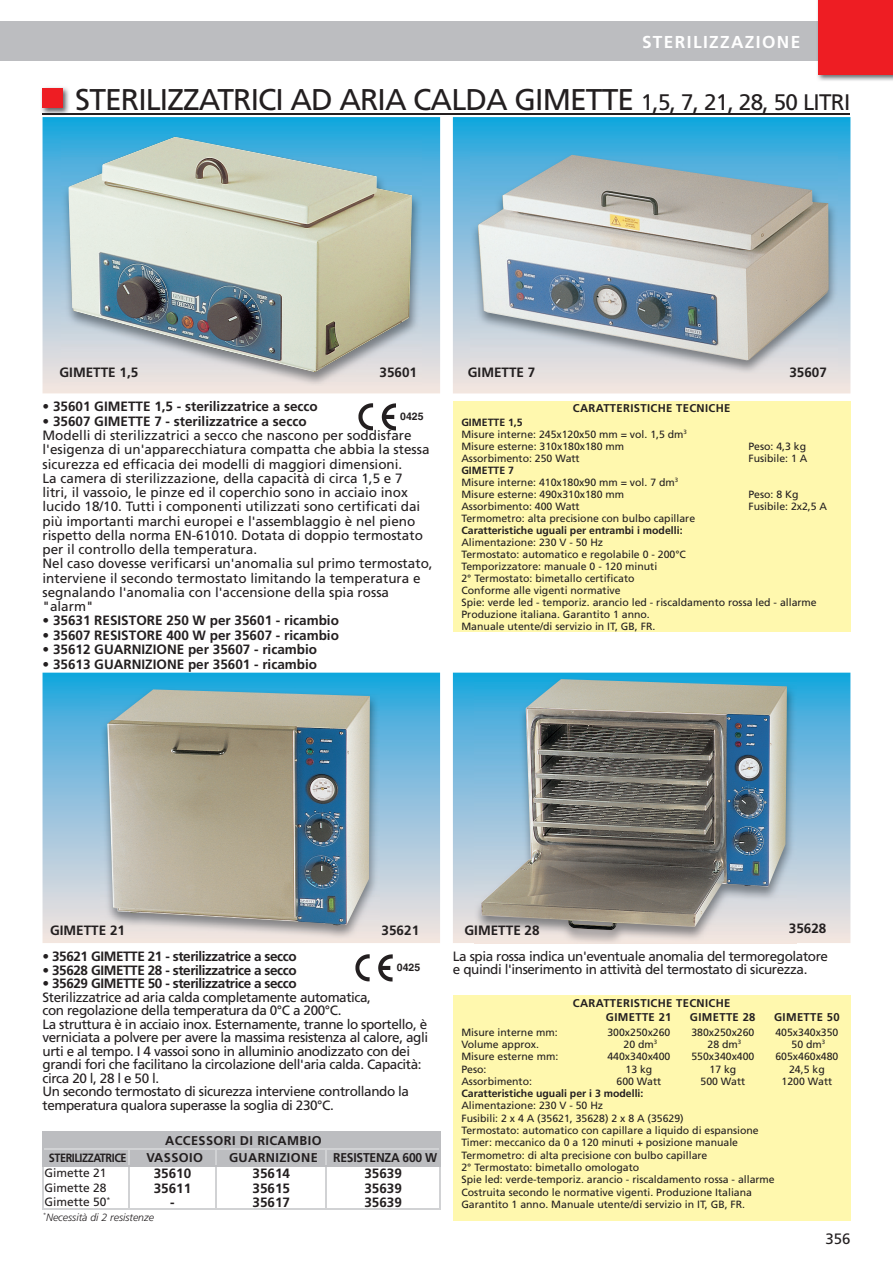
<style>
.page{position:relative;width:893px;height:1263px;background:#fff}
.page>*{position:absolute;margin:0;border:0;box-sizing:border-box;transform-origin:0 0}
.t1{font:30px "Frutiger LT Std";letter-spacing:-.03em;color:#231f20}
.t2{font:700 17.25px "Frutiger LT Std";letter-spacing:.08em;color:#fff}
.t3{font:15px "Frutiger LT Std";color:#231f20}
.t4{font:13.5px/14.2px "Frutiger LT Std";color:#231f20}
.t5{font:13.5px/13.5px "Frutiger LT Std";letter-spacing:-.03em;color:#231f20}
.t6{font:700 13.5px "Frutiger LT Std";color:#231f20}
.t7{font:700 13.5px "Frutiger LT Std";letter-spacing:-.03em;color:#231f20}
.t8{font:700 12.75px "Frutiger LT Std";letter-spacing:.03em;color:#231f20}
.t9{font:700 12.75px "Frutiger LT Std";letter-spacing:-.02em;color:#231f20}
.t10{font:12px "Frutiger LT Std";color:#231f20}
.t11{font:700 12px "Frutiger LT Std";letter-spacing:-.04em;color:#231f20;scale:.91 1}
.t12{font:700 11.25px/14.1px "Frutiger LT Std";letter-spacing:.03em;color:#231f20}
.t13{font:10.5px/12px "Frutiger LT Std";color:#231f20}
.t14{font:700 10.5px "Frutiger LT Std";color:#231f20}
.t15{font:italic 300 10.5px "Frutiger LT Std";color:#231f20}
.t16{font:700 10.5px "Helvetica";color:#231f20}
.s1{font-size:22.5px}
.s2{font-weight:700}
</style>
<div class="page">
<div style="left:0;top:21px;width:877px;height:40px;background:#bcbdc0"></div>
<img style="left:817px;top:0;width:76px;height:81px">
<img style="left:817px;top:21px;width:2px;height:40px">
<div style="left:819px;top:0;width:74px;height:74px;background:#ee1d23"></div>
<div style="left:453px;top:401px;width:397px;height:231px;background:#fff8ae"></div>
<svg style="left:453px;top:673px;width:397px;height:270px;background:#89c1dd"></svg>
<svg style="left:43px;top:673px;width:397px;height:270px;background:#86c1dd"></svg>
<img style="left:474px;top:677px;width:322px;height:267px">
<img style="left:481px;top:679px;width:306px;height:251px">
<img style="left:101px;top:688px;width:278px;height:252px">
<img style="left:107px;top:689px;width:263px;height:237px">
<svg style="left:43px;top:117px;width:397px;height:276px;background:#78bfdd"></svg>
<svg style="left:453px;top:117px;width:397px;height:276px;background:#76bfdd"></svg>
<img style="left:471px;top:153px;width:366px;height:221px">
<img style="left:478px;top:155px;width:351px;height:205px">
<img style="left:62px;top:135px;width:359px;height:250px">
<img style="left:68px;top:137px;width:344px;height:235px">
<img style="left:41px;top:87px;width:29px;height:28px">
<div style="left:43px;top:88px;width:20px;height:20px;background:#ee1d23"></div>
<div style="left:453px;top:995px;width:397px;height:226px;background:#fff8ae"></div>
<hr style="left:42px;top:1209px;width:399px;height:1px;background:#d1d2d4">
<hr style="left:42px;top:1131px;width:87px;height:2px;background:#bcbdc0">
<hr style="left:129px;top:1131px;width:312px;height:2px;background:#bcbdc0">
<svg style="left:42px;top:1133px;width:399px;height:76px"></svg>
<hr style="left:42px;top:1165px;width:399px;height:2px;background:#bcbdc0">
<img style="left:355px;top:954px;width:38px;height:28px">
<img style="left:358px;top:403px;width:38px;height:28px">
<hr style="left:43px;top:114px;width:807px;height:1px;background:#231f20">
<h2 class="t2" style="left:642px;top:35px;width:160px">STERILIZZAZIONE</h2>
<h1 class="t1" style="left:75px;top:87px;width:776px">STERILIZZATRICI AD ARIA CALDA GIMETTE <span class="s1">1,5, 7, 21, 28, 50 LITRI</span></h1>
<p class="t6" style="left:60px;top:367px;width:80px">GIMETTE 1,5</p>
<p class="t6" style="left:379px;top:367px;width:39px">35601</p>
<p class="t6" style="left:789px;top:367px;width:39px">35607</p>
<p class="t6" style="left:468px;top:367px;width:69px">GIMETTE 7</p>
<p class="t6" style="left:43px;top:401px;width:277px">• 35601 GIMETTE 1,5 - sterilizzatrice a secco</p>
<p class="t6" style="left:43px;top:416px;width:266px">• 35607 GIMETTE 7 - sterilizzatrice a secco</p>
<p class="t4" style="left:43px;top:429px;width:392px">Modelli di sterilizzatrici a secco che nascono per soddisfare l'esigenza di un'apparecchiatura compatta che abbia la stessa sicurezza ed efficacia dei modelli di maggiori dimensioni.<br>La camera di sterilizzazione, della capacità di circa 1,5 e 7<br>litri, il vassoio, le pinze ed il coperchio sono in acciaio inox lucido 18/10. Tutti i componenti utilizzati sono certificati dai più importanti marchi europei e l'assemblaggio è nel pieno rispetto della norma EN-61010. Dotata di doppio termostato per il controllo della temperatura.<br>Nel caso dovesse verificarsi un'anomalia sul primo termostato, interviene il secondo termostato limitando la temperatura e segnalando l'anomalia con l'accensione della spia rossa "alarm"</p>
<p class="t6" style="left:43px;top:615px;width:298px">• 35631 RESISTORE 250 W per 35601 - ricambio</p>
<p class="t6" style="left:43px;top:630px;width:298px">• 35607 RESISTORE 400 W per 35607 - ricambio</p>
<p class="t6" style="left:43px;top:644px;width:276px">• 35612 GUARNIZIONE per 35607 - ricambio</p>
<p class="t6" style="left:43px;top:658px;width:276px">• 35613 GUARNIZIONE per 35601 - ricambio</p>
<p class="t16" style="left:400px;top:412px;width:25px">0425</p>
<p class="t12" style="left:573px;top:402px;width:159px">CARATTERISTICHE TECNICHE</p>
<p class="t13" style="left:461px;top:417px;width:227px"><span class="s2">GIMETTE 1,5<br></span>Misure interne: 245x120x50 mm = vol. 1,5 dm<sup>3<br></sup>Misure esterne: 310x180x180 mm</p>
<p class="t13" style="left:748px;top:441px;width:59px">Peso: 4,3 kg</p>
<p class="t13" style="left:461px;top:453px;width:120px">Assorbimento: 250 Watt</p>
<p class="t13" style="left:748px;top:453px;width:60px">Fusibile: 1 A</p>
<p class="t13" style="left:461px;top:465px;width:218px"><span class="s2">GIMETTE 7<br></span>Misure interne: 410x180x90 mm = vol. 7 dm<sup>3<br></sup>Misure esterne: 490x310x180 mm</p>
<p class="t13" style="left:748px;top:489px;width:52px">Peso: 8 Kg</p>
<p class="t13" style="left:461px;top:501px;width:120px">Assorbimento: 400 Watt</p>
<p class="t13" style="left:748px;top:501px;width:80px">Fusibile: 2x2,5 A</p>
<p class="t13" style="left:461px;top:513px;width:235px">Termometro: alta precisione con bulbo capillare</p>
<p class="t14" style="left:461px;top:526px;width:223px">Caratteristiche uguali per entrambi i modelli:</p>
<p class="t13" style="left:461px;top:537px;width:357px">Alimentazione: 230 V - 50 Hz<br>Termostato: automatico e regolabile 0 - 200°C<br>Temporizzatore: manuale 0 - 120 minuti<br>2° Termostato: bimetallo certificato<br>Conforme alle vigenti normative<br>Spie: verde led - temporiz. arancio led - riscaldamento rossa led - allarme Produzione italiana. Garantito 1 anno.<br>Manuale utente/di servizio in IT, GB, FR.</p>
<p class="t6" style="left:50px;top:925px;width:77px">GIMETTE 21</p>
<p class="t6" style="left:789px;top:923px;width:39px">35628</p>
<p class="t6" style="left:382px;top:925px;width:39px">35621</p>
<p class="t6" style="left:465px;top:925px;width:77px">GIMETTE 28</p>
<p class="t7" style="left:43px;top:951px;width:256px">• 35621 GIMETTE 21 - sterilizzatrice a secco</p>
<p class="t7" style="left:43px;top:964px;width:256px">• 35628 GIMETTE 28 - sterilizzatrice a secco</p>
<p class="t7" style="left:43px;top:978px;width:256px">• 35629 GIMETTE 50 - sterilizzatrice a secco</p>
<p class="t5" style="left:43px;top:991px;width:387px">Sterilizzatrice ad aria calda completamente automatica,<br>con regolazione della temperatura da 0°C a 200°C.<br>La struttura è in acciaio inox. Esternamente, tranne lo sportello, è verniciata a polvere per avere la massima resistenza al calore, agli urti e al tempo. I 4 vassoi sono in alluminio anodizzato con dei grandi fori che facilitano la circolazione dell'aria calda. Capacità: circa 20 l, 28 l e 50 l.<br>Un secondo termostato di sicurezza interviene controllando la temperatura qualora superasse la soglia di 230°C.</p>
<p class="t16" style="left:397px;top:963px;width:25px">0425</p>
<p class="t8" style="left:165px;top:1136px;width:158px">ACCESSORI DI RICAMBIO</p>
<p class="t11" style="left:49px;top:1153px;width:87px">STERILIZZATRICE</p>
<p class="t8" style="left:146px;top:1153px;width:58px">VASSOIO</p>
<p class="t9" style="left:229px;top:1153px;width:210px">GUARNIZIONE RESISTENZA 600 W</p>
<p class="t10" style="left:45px;top:1168px;width:64px">Gimette 21</p>
<p class="t6" style="left:154px;top:1168px;width:39px">35610</p>
<p class="t6" style="left:253px;top:1168px;width:39px">35614</p>
<p class="t6" style="left:364px;top:1168px;width:39px">35639</p>
<p class="t10" style="left:45px;top:1183px;width:64px">Gimette 28</p>
<p class="t6" style="left:154px;top:1183px;width:39px">35611</p>
<p class="t6" style="left:253px;top:1183px;width:39px">35615</p>
<p class="t6" style="left:364px;top:1183px;width:39px">35639</p>
<p class="t10" style="left:45px;top:1197px;width:67px">Gimette 50<sup>*</sup></p>
<p class="t6" style="left:170px;top:1197px;width:6px">-</p>
<p class="t6" style="left:253px;top:1197px;width:39px">35617</p>
<p class="t6" style="left:364px;top:1197px;width:39px">35639</p>
<p class="t15" style="left:43px;top:1211px;width:113px"><sup>*</sup>Necessità di 2 resistenze</p>
<p class="t5" style="left:453px;top:950px;width:377px">La spia rossa indica un'eventuale anomalia del termoregolatore e quindi l'inserimento in attività del termostato di sicurezza.</p>
<p class="t12" style="left:606px;top:997px;width:126px;text-indent:-33px">CARATTERISTICHE TECNICHE<br>GIMETTE 21</p>
<p class="t12" style="left:690px;top:1011px;width:67px">GIMETTE 28</p>
<p class="t12" style="left:774px;top:1011px;width:67px">GIMETTE 50</p>
<p class="t13" style="left:461px;top:1027px;width:98px">Misure interne mm:</p>
<p class="t13" style="left:607px;top:1027px;width:65px">300x250x260</p>
<p class="t13" style="left:691px;top:1027px;width:65px">380x250x260</p>
<p class="t13" style="left:775px;top:1027px;width:65px">405x340x350</p>
<p class="t13" style="left:461px;top:1039px;width:79px">Volume approx.</p>
<p class="t13" style="left:623px;top:1039px;width:35px">20 dm<sup>3</sup></p>
<p class="t13" style="left:707px;top:1039px;width:35px">28 dm<sup>3</sup></p>
<p class="t13" style="left:791px;top:1039px;width:35px">50 dm<sup>3</sup></p>
<p class="t13" style="left:461px;top:1051px;width:98px">Misure esterne mm:</p>
<p class="t13" style="left:607px;top:1051px;width:65px">440x340x400</p>
<p class="t13" style="left:691px;top:1051px;width:65px">550x340x400</p>
<p class="t13" style="left:775px;top:1051px;width:65px">605x460x480</p>
<p class="t13" style="left:461px;top:1064px;width:27px">Peso:</p>
<p class="t13" style="left:625px;top:1064px;width:28px">13 kg</p>
<p class="t13" style="left:709px;top:1064px;width:28px">17 kg</p>
<p class="t13" style="left:789px;top:1064px;width:37px">24,5 kg</p>
<p class="t13" style="left:461px;top:1076px;width:72px">Assorbimento:</p>
<p class="t13" style="left:616px;top:1076px;width:46px">600 Watt</p>
<p class="t13" style="left:700px;top:1076px;width:46px">500 Watt</p>
<p class="t13" style="left:782px;top:1076px;width:52px">1200 Watt</p>
<p class="t14" style="left:461px;top:1089px;width:184px">Caratteristiche uguali per i 3 modelli:</p>
<p class="t13" style="left:461px;top:1100px;width:315px">Alimentazione: 230 V - 50 Hz<br>Fusibili: 2 x 4 A (35621, 35628) 2 x 8 A (35629)<br>Termostato: automatico con capillare a liquido di espansione Timer: meccanico da 0 a 120 minuti + posizione manuale Termometro: di alta precisione con bulbo capillare<br>2° Termostato: bimetallo omologato<br>Spie led: verde-temporiz. arancio - riscaldamento rossa - allarme Costruita secondo le normative vigenti. Produzione Italiana Garantito 1 anno. Manuale utente/di servizio in IT, GB, FR.</p>
<h3 class="t3" style="left:825px;top:1233px;width:27px">356</h3>
</div>
